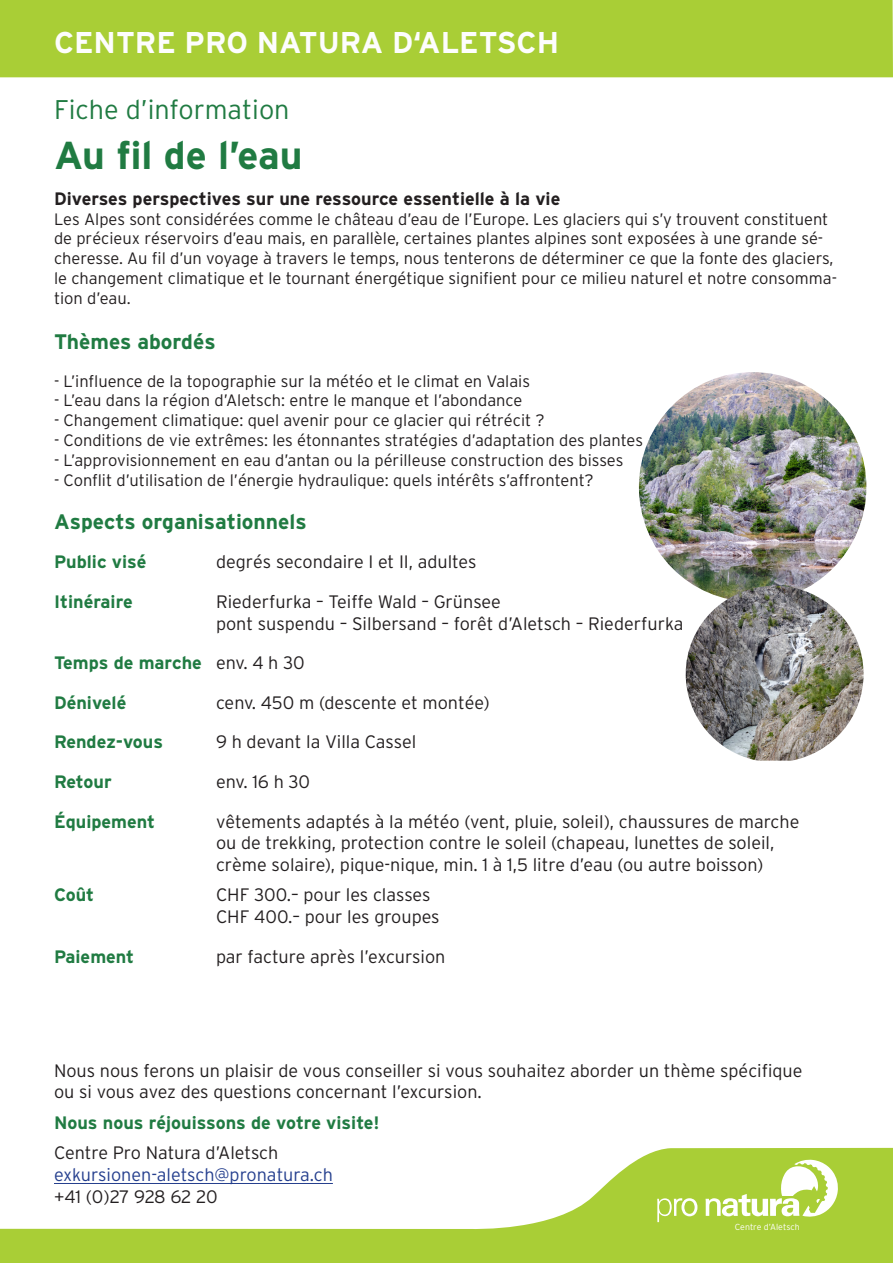
<style>
.page{position:relative;width:893px;height:1263px;background:#fff}
.page>*{position:absolute;margin:0;border:0;box-sizing:border-box;transform-origin:0 0}
.t1{font:700 39px "Interstate";letter-spacing:-.005em;color:#207b42}
.t2{font:700 30px "Interstate";color:#fdfdfd}
.t3{font:300 27px "Interstate";color:#207b42}
.t4{font:700 21px "Interstate";color:#207b42}
.t5{font:300 18px/21.6px "Interstate";color:#231f20}
.t6{font:700 18px/39.6px "Interstate";color:#207b42}
.t7{font:700 18px "Interstate";color:#231f20}
.t8{font:300 18px "Interstate";color:#253f8e}
.t9{font:300 18px "Interstate";letter-spacing:-.02em;color:#231f20}
.t10{font:300 16.5px/19.8px "Interstate";color:#231f20}
.t11{font:300 8.85px "Interstate";letter-spacing:.005em;color:#fff}
.s1{font-weight:300;color:#231f20}
</style>
<div class="page">
<svg style="left:0;top:1148px;width:893px;height:115px"></svg>
<svg style="left:657px;top:1198px;width:40px;height:24px"></svg>
<svg style="left:706px;top:1159px;width:133px;height:58px"></svg>
<div style="left:0;top:0;width:893px;height:77px;background:#a9ce36"></div>
<img style="left:639px;top:372px;width:227px;height:214px">
<img style="left:686px;top:586px;width:178px;height:175px">
<hr style="left:54px;top:1183px;width:279px;height:1px;background:#253f8e">
<h2 class="t2" style="left:54px;top:25px;width:507px">CENTRE PRO NATURA D‘ALETSCH</h2>
<h3 class="t3" style="left:54px;top:93px;width:237px">Fiche d’information</h3>
<h1 class="t1" style="left:54px;top:132px;width:250px">Au fil de l’eau</h1>
<p class="t7" style="left:54px;top:187px;width:508px">Diverses perspectives sur une ressource essentielle à la vie</p>
<p class="t10" style="left:54px;top:209px;width:784px">Les Alpes sont considérées comme le château d’eau de l’Europe. Les glaciers qui s’y trouvent constituent de précieux réservoirs d’eau mais, en parallèle, certaines plantes alpines sont exposées à une grande sé&shy;cheresse. Au fil d’un voyage à travers le temps, nous tenterons de déterminer ce que la fonte des glaciers, le changement climatique et le tournant énergétique signifient pour ce milieu naturel et notre consomma&shy;tion d’eau.</p>
<p class="t4" style="left:54px;top:329px;width:163px">Thèmes abordés</p>
<p class="t10" style="left:54px;top:371px;width:478px">- L’influence de la topographie sur la météo et le climat en Valais</p>
<p class="t10" style="left:54px;top:390px;width:470px">- L’eau dans la région d’Aletsch: entre le manque et l’abondance</p>
<p class="t10" style="left:54px;top:410px;width:492px">- Changement climatique: quel avenir pour ce glacier qui rétrécit ?</p>
<p class="t10" style="left:54px;top:430px;width:590px">- Conditions de vie extrêmes: les étonnantes stratégies d’adaptation des plantes</p>
<p class="t10" style="left:54px;top:450px;width:571px">- L’approvisionnement en eau d’antan ou la périlleuse construction des bisses</p>
<p class="t10" style="left:54px;top:470px;width:541px">- Conflit d’utilisation de l’énergie hydraulique: quels intérêts s’affrontent?</p>
<p class="t4" style="left:54px;top:509px;width:254px">Aspects organisationnels</p>
<p class="t6" style="left:54px;top:542px;width:94px">Public visé</p>
<p class="t5" style="left:216px;top:551px;width:262px">degrés secondaire I et II, adultes</p>
<p class="t6" style="left:54px;top:582px;width:80px">Itinéraire</p>
<p class="t5" style="left:216px;top:591px;width:469px">Riederfurka – Teiffe Wald – Grünsee<br>pont suspendu – Silbersand – forêt d’Aletsch – Riederfurka</p>
<p class="t6" style="left:54px;top:643px;width:252px">Temps de marche <span class="s1">env. 4 h 30<br></span>Dénivelé</p>
<p class="t5" style="left:216px;top:691px;width:275px">cenv. 450 m (descente et montée)</p>
<p class="t6" style="left:54px;top:722px;width:111px">Rendez-vous</p>
<p class="t5" style="left:216px;top:731px;width:202px">9 h devant la Villa Cassel</p>
<p class="t6" style="left:54px;top:762px;width:59px">Retour</p>
<p class="t5" style="left:216px;top:771px;width:96px">env. 16 h 30</p>
<p class="t6" style="left:54px;top:801px;width:103px">Équipement</p>
<p class="t5" style="left:216px;top:810px;width:585px">vêtements adaptés à la météo (vent, pluie, soleil), chaussures de marche ou de trekking, protection contre le soleil (chapeau, lunettes de soleil, crème solaire), pique-nique, min. 1 à 1,5 litre d’eau (ou autre boisson)</p>
<p class="t6" style="left:54px;top:875px;width:42px">Coût</p>
<p class="t5" style="left:216px;top:884px;width:225px">CHF 300.– pour les classes<br>CHF 400.– pour les groupes</p>
<p class="t6" style="left:54px;top:936px;width:82px">Paiement</p>
<p class="t5" style="left:216px;top:945px;width:231px">par facture après l’excursion</p>
<p class="t5" style="left:54px;top:1059px;width:750px">Nous nous ferons un plaisir de vous conseiller si vous souhaitez aborder un thème spécifique ou si vous avez des questions concernant l’excursion.</p>
<p class="t6" style="left:54px;top:1102px;width:327px">Nous nous réjouissons de votre visite!</p>
<p class="t5" style="left:54px;top:1142px;width:226px">Centre Pro Natura d’Aletsch</p>
<p class="t8" style="left:54px;top:1164px;width:280px">exkursionen-aletsch@pronatura.ch</p>
<p class="t9" style="left:54px;top:1185px;width:165px">+41 (0)27 928 62 20</p>
<p class="t11" style="left:735px;top:1221px;width:67px">Centre d’Aletsch</p>
</div>
